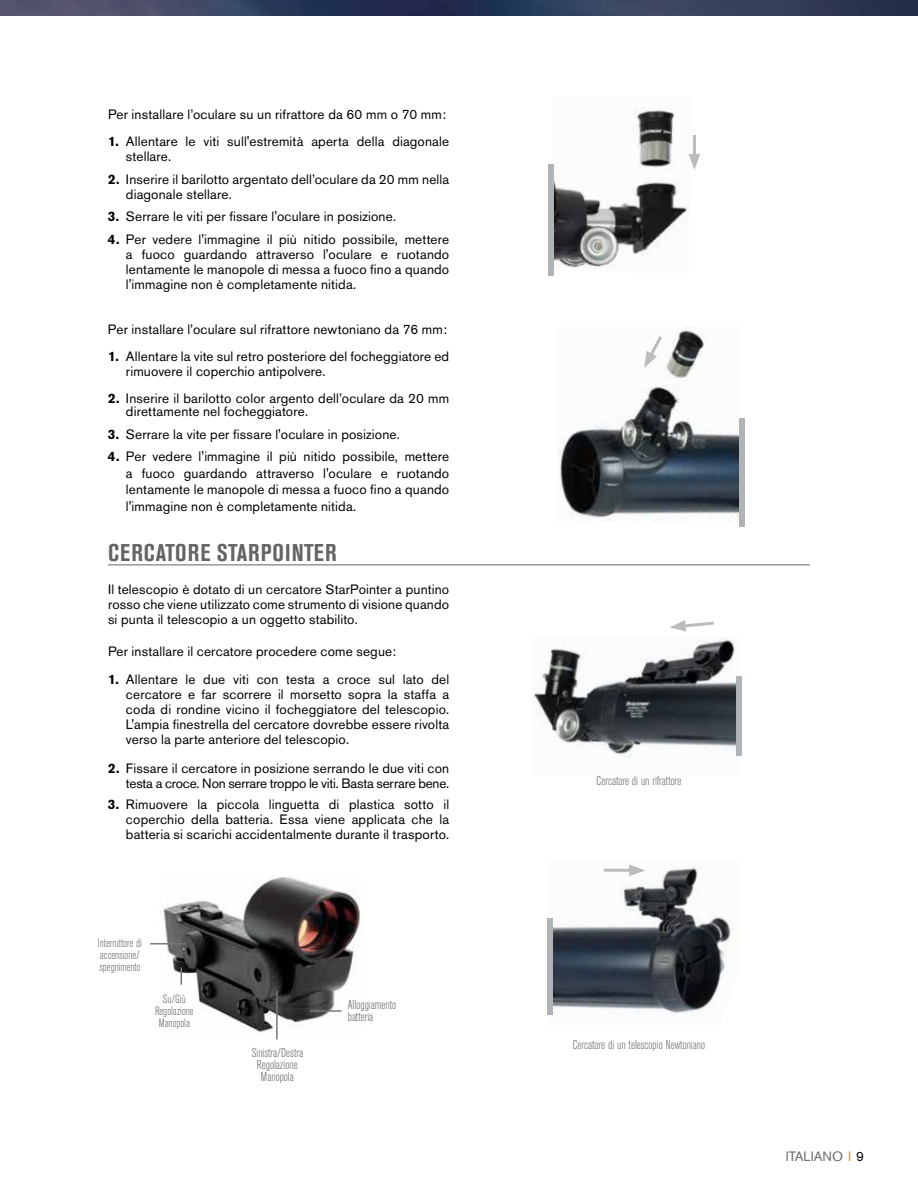
<style>
.page{position:relative;width:918px;height:1188px;background:#fff}
.page>*{position:absolute;margin:0;border:0;box-sizing:border-box;transform-origin:0 0}
.t1{font:700 condensed 24px "Akzidenz Grotesk BE";letter-spacing:.04em;color:#636466}
.t2{font:13.5px/15px "Akzidenz Grotesk BE";letter-spacing:.01em;color:#000}
.t3{font:13.5px "Akzidenz Grotesk BE";color:#6d6e71}
.t4{font:300 condensed 12.75px/12px "Akzidenz Grotesk BE";color:#636466}
.t5{font:300 condensed 12px/12px "Akzidenz Grotesk BE";color:#636466}
.s1{font-weight:700}
.s2{color:#f78f20}
.s3{color:#000}
</style>
<div class="page">
<img style="left:0;top:0;width:918px;height:15px">
<hr style="left:108px;top:565px;width:702px;height:1px;background:#636466">
<img style="left:553px;top:110px;width:136px;height:164px">
<hr style="left:693px;top:135px;width:3px;height:25px;background:#bebcbb">
<svg style="left:689px;top:154px;width:11px;height:16px"></svg>
<div style="left:548px;top:164px;width:5px;height:112px;background:#b1b4b6"></div>
<img style="left:558px;top:327px;width:181px;height:194px">
<div style="left:739px;top:418px;width:5px;height:109px;background:#b1b4b6"></div>
<svg style="left:644px;top:333px;width:21px;height:35px"></svg>
<img style="left:160px;top:877px;width:203px;height:157px">
<svg style="left:181px;top:967px;width:1px;height:18px"></svg>
<hr style="left:310px;top:1010px;width:31px;height:2px;background:#77787b">
<hr style="left:276px;top:991px;width:2px;height:49px;background:#77787b">
<hr style="left:150px;top:943px;width:36px;height:2px;background:#77787b">
<img style="left:550px;top:867px;width:184px;height:150px">
<div style="left:548px;top:919px;width:5px;height:96px;background:#b1b4b6"></div>
<img style="left:533px;top:639px;width:206px;height:121px">
<div style="left:737px;top:676px;width:5px;height:80px;background:#b1b4b6"></div>
<svg style="left:670px;top:620px;width:44px;height:12px"></svg>
<hr style="left:604px;top:869px;width:31px;height:3px;background:#bebcbb">
<svg style="left:629px;top:864px;width:16px;height:12px"></svg>
<p class="t2" style="left:108px;top:107px;width:340px">Per installare l’oculare su un rifrattore da 60 mm o 70 mm:</p>
<p class="t2" style="left:126px;top:134px;width:325px;text-indent:-18px"><span class="s1">1.</span> Allentare le viti sull'estremità aperta della diagonale stellare.</p>
<p class="t2" style="left:126px;top:172px;width:325px;text-indent:-18px"><span class="s1">2.</span> Inserire il barilotto argentato dell’oculare da 20 mm nella diagonale stellare.</p>
<p class="t2" style="left:108px;top:209px;width:288px"><span class="s1">3.</span> Serrare le viti per fissare l'oculare in posizione.</p>
<p class="t2" style="left:126px;top:232px;width:325px;text-align:justify;text-indent:-18px"><span class="s1">4.</span> Per vedere l'immagine il più nitido possibile, mettere a fuoco guardando attraverso l'oculare e ruotando lentamente le manopole di messa a fuoco fino a quando l'immagine non è completamente nitida.</p>
<p class="t2" style="left:108px;top:322px;width:341px">Per installare l’oculare sul rifrattore newtoniano da 76 mm:</p>
<p class="t2" style="left:126px;top:349px;width:325px;text-indent:-18px"><span class="s1">1.</span> Allentare la vite sul retro posteriore del focheggiatore ed rimuovere il coperchio antipolvere.</p>
<p class="t2" style="left:126px;top:391px;width:325px;line-height:13.5px;text-indent:-18px"><span class="s1">2.</span> Inserire il barilotto color argento dell’oculare da 20 mm direttamente nel focheggiatore.</p>
<p class="t2" style="left:108px;top:427px;width:292px"><span class="s1">3.</span> Serrare la vite per fissare l'oculare in posizione.</p>
<p class="t2" style="left:126px;top:448px;width:325px;line-height:16.5px;text-align:justify;text-indent:-18px"><span class="s1">4.</span> Per vedere l'immagine il più nitido possibile, mettere a fuoco guardando attraverso l'oculare e ruotando lentamente le manopole di messa a fuoco fino a quando l'immagine non è completamente nitida.</p>
<h1 class="t1" style="left:108px;top:539px;width:230px">CERCATORE STARPOINTER</h1>
<p class="t2" style="left:108px;top:582px;width:343px;text-align:justify">Il telescopio è dotato di un cercatore StarPointer a puntino rosso che viene utilizzato come strumento di visione quando si punta il telescopio a un oggetto stabilito.</p>
<p class="t2" style="left:108px;top:643px;width:290px">Per installare il cercatore procedere come segue:</p>
<p class="t2" style="left:126px;top:672px;width:325px;text-indent:-18px"><span class="s1">1.</span> Allentare le due viti con testa a croce sul lato del cercatore e far scorrere il morsetto sopra la staffa a coda di rondine vicino il focheggiatore del telescopio.<br>L'ampia finestrella del cercatore dovrebbe essere rivolta verso la parte anteriore del telescopio.</p>
<p class="t2" style="left:108px;top:760px;width:343px;text-align:right"><span class="s1">2.</span> Fissare il cercatore in posizione serrando le due viti con testa a croce. Non serrare troppo le viti. Basta serrare bene.</p>
<p class="t2" style="left:126px;top:796px;width:325px;text-align:justify;text-indent:-18px"><span class="s1">3.</span> Rimuovere la piccola linguetta di plastica sotto il coperchio della batteria. Essa viene applicata che la batteria si scarichi accidentalmente durante il trasporto.</p>
<p class="t5" style="left:98px;top:937px;width:45px">Interruttore di accensione/ spegnimento</p>
<p class="t5" style="left:155px;top:993px;width:40px;text-align:center">Su/Giù<br>Regolazione<br>Manopola</p>
<p class="t4" style="left:252px;top:1047px;width:53px;text-align:center">Sinistra/Destra<br>Regolazione<br>Manopola</p>
<p class="t4" style="left:348px;top:999px;width:50px">Alloggiamento batteria</p>
<p class="t4" style="left:597px;top:775px;width:86px">Cercatore di un rifrattore</p>
<p class="t4" style="left:573px;top:1039px;width:134px">Cercatore di un telescopio Newtoniano</p>
<p class="t3" style="left:786px;top:1148px;width:80px">ITALIANO <span class="s2">I</span> <span class="s3">9</span></p>
</div>
